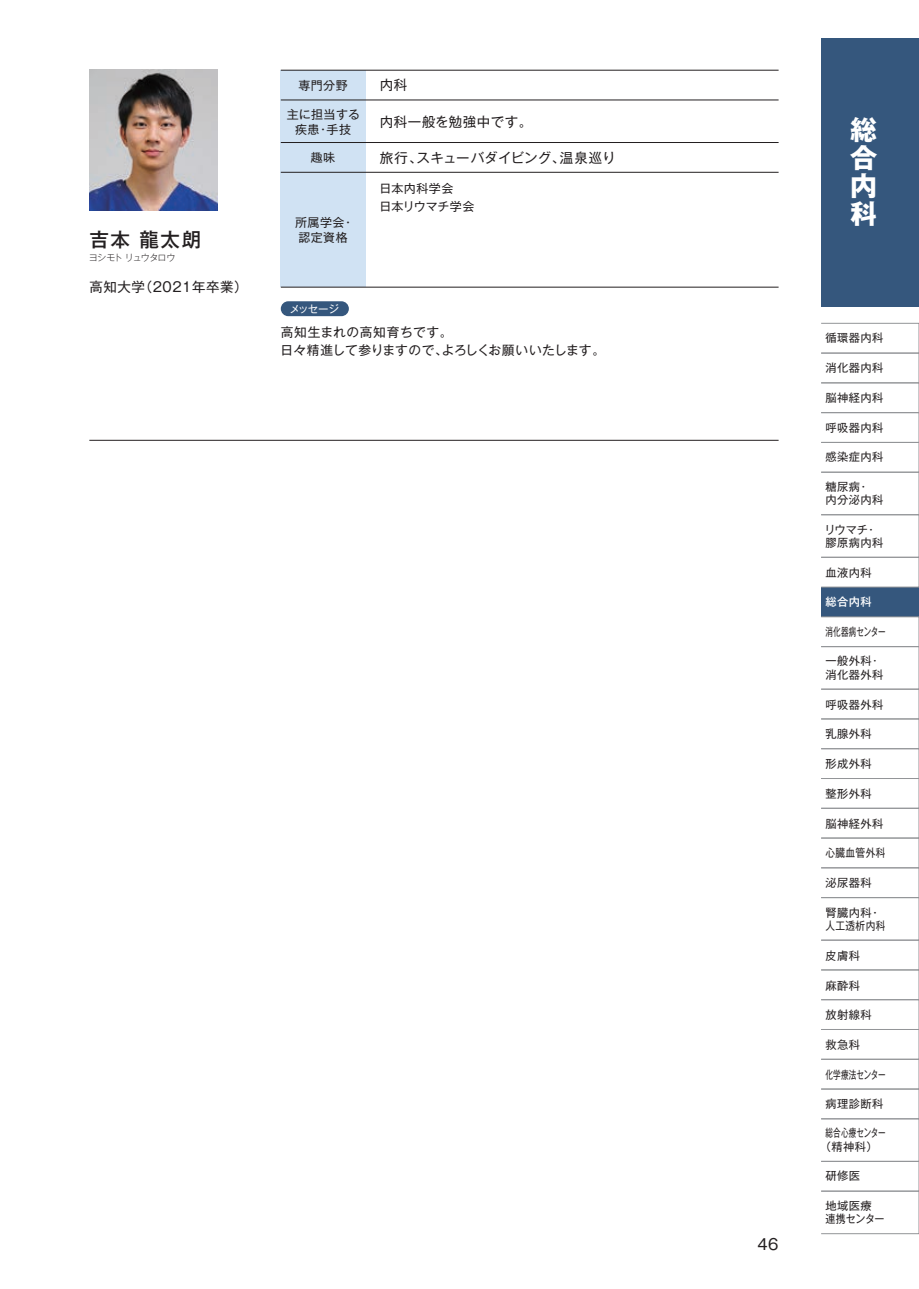
<style>
.page{position:relative;width:919px;height:1289px;background:#fff}
.page>*{position:absolute;margin:0;border:0;box-sizing:border-box;transform-origin:0 0}
.t1{font:700 27px/28px "Gothic MB101 Pr 6 N";color:#fff;text-align:justify}
.t2{font:500 19.5px "Gothic MB101 Pr 6 N";color:#231f20}
.t3{font:15px "Gothic MB101 Pr 6 N";color:#231f20}
.t4{font:13.5px "Gothic MB101 Pr 6 N";letter-spacing:.04em;color:#231f20}
.t5{font:13.5px "Gothic MB101 Pr 6 N";letter-spacing:.005em;color:#231f20}
.t6{font:12.75px/18.8px "Gothic MB101 Pr 6 N";letter-spacing:.035em;color:#231f20}
.t7{font:12px/15px "Gothic MB101 Pr 6 N";letter-spacing:.04em;color:#231f20;text-align:center}
.t8{font:12px/18px "Gothic MB101 Pr 6 N";letter-spacing:.01em;color:#231f20}
.t9{font:11.25px/13.5px "Gothic MB101 Pr 6 N";letter-spacing:.04em;color:#231f20}
.t10{font:11.25px "Gothic MB101 Pr 6 N";letter-spacing:.015em;color:#231f20;scale:.67 1}
.t11{font:11.25px/13.5px "Gothic MB101 Pr 6 N";letter-spacing:.04em;color:#231f20;scale:.67 1}
.t12{font:11.25px "Gothic MB101 Pr 6 N";letter-spacing:.04em;color:#231f20;scale:.86 1}
.t13{font:500 11.25px "Gothic MB101 Pr 6 N";color:#fff}
.t14{font:10.5px "Gothic MB101 Pr 6 N";letter-spacing:-.055em;color:#fff}
.t15{font:300 9px "Gothic MB101 Pr 6 N";letter-spacing:-.07em;color:#231f20}
</style>
<div class="page">
<div style="left:821px;top:38px;width:97px;height:268px;background:#35577d"></div>
<div style="left:820px;top:382px;width:98px;height:31px;border:1px solid #939598"></div>
<div style="left:820px;top:412px;width:98px;height:30px;border:1px solid #939598"></div>
<div style="left:820px;top:323px;width:98px;height:30px;border:1px solid #939598"></div>
<div style="left:820px;top:353px;width:98px;height:30px;border:1px solid #939598"></div>
<div style="left:820px;top:442px;width:98px;height:30px;border:1px solid #939598"></div>
<div style="left:820px;top:689px;width:98px;height:30px;border:1px solid #939598"></div>
<div style="left:820px;top:778px;width:98px;height:30px;border:1px solid #939598"></div>
<div style="left:820px;top:808px;width:98px;height:30px;border:1px solid #939598"></div>
<div style="left:820px;top:837px;width:98px;height:31px;border:1px solid #939598"></div>
<div style="left:820px;top:939px;width:98px;height:31px;border:1px solid #939598"></div>
<div style="left:820px;top:969px;width:98px;height:30px;border:1px solid #939598"></div>
<div style="left:820px;top:999px;width:98px;height:30px;border:1px solid #939598"></div>
<div style="left:820px;top:1029px;width:98px;height:30px;border:1px solid #939598"></div>
<div style="left:820px;top:1059px;width:98px;height:30px;border:1px solid #939598"></div>
<div style="left:820px;top:1088px;width:98px;height:30px;border:1px solid #939598"></div>
<div style="left:820px;top:1161px;width:98px;height:30px;border:1px solid #939598"></div>
<div style="left:821px;top:587px;width:97px;height:30px;background:#35577d"></div>
<div style="left:820px;top:557px;width:98px;height:30px;border:1px solid #939598"></div>
<div style="left:820px;top:616px;width:98px;height:30px;border:1px solid #939598"></div>
<div style="left:820px;top:718px;width:98px;height:31px;border:1px solid #939598"></div>
<div style="left:820px;top:867px;width:98px;height:30px;border:1px solid #939598"></div>
<div style="left:820px;top:646px;width:98px;height:43px;border:1px solid #939598"></div>
<div style="left:820px;top:897px;width:98px;height:43px;border:1px solid #939598"></div>
<div style="left:820px;top:1118px;width:98px;height:43px;border:1px solid #939598"></div>
<div style="left:820px;top:1190px;width:98px;height:43px;border:1px solid #939598"></div>
<div style="left:820px;top:472px;width:98px;height:43px;border:1px solid #939598"></div>
<hr style="left:89px;top:440px;width:689px;height:1px;background:#231f20">
<div style="left:281px;top:70px;width:85px;height:217px;background:#d0e2f3"></div>
<div style="left:281px;top:301px;width:68px;height:15px;background:#35577d;border-radius:7px"></div>
<hr style="left:281px;top:287px;width:497px;height:1px;background:#231f20">
<hr style="left:281px;top:70px;width:497px;height:1px;background:#231f20">
<hr style="left:281px;top:142px;width:497px;height:1px;background:#231f20">
<hr style="left:281px;top:172px;width:497px;height:1px;background:#231f20">
<hr style="left:281px;top:100px;width:497px;height:1px;background:#231f20">
<img style="left:89px;top:70px;width:128px;height:140px">
<h2 class="t2" style="left:89px;top:224px;width:113px">吉本 龍太朗</h2>
<p class="t15" style="left:89px;top:250px;width:88px">ヨシモト リュウタロウ</p>
<p class="t4" style="left:89px;top:276px;width:160px">高知大学（2021年卒業）</p>
<p class="t7" style="left:298px;top:77px;width:51px">専門分野</p>
<p class="t4" style="left:380px;top:74px;width:29px">内科</p>
<p class="t4" style="left:380px;top:110px;width:154px">内科一般を勉強中です。</p>
<p class="t5" style="left:380px;top:146px;width:237px">旅行、スキューバダイビング、温泉巡り</p>
<p class="t8" style="left:379px;top:179px;width:96px">日本内科学会<br>日本リウマチ学会</p>
<p class="t7" style="left:287px;top:106px;width:75px">主に担当する疾患・手技</p>
<p class="t7" style="left:311px;top:149px;width:26px">趣味</p>
<p class="t7" style="left:295px;top:214px;width:60px;text-align:left">所属学会・認定資格</p>
<p class="t14" style="left:290px;top:300px;width:51px">メッセージ</p>
<p class="t6" style="left:280px;top:321px;width:326px">高知生まれの高知育ちです。<br>日々精進して参りますので、よろしくお願いいたします。</p>
<h3 class="t3" style="left:757px;top:1232px;width:23px">46</h3>
<h1 class="t1" style="left:850px;top:115px;width:28px">総合内科</h1>
<p class="t9" style="left:825px;top:330px;width:60px">循環器内科</p>
<p class="t9" style="left:825px;top:360px;width:60px">消化器内科</p>
<p class="t9" style="left:825px;top:390px;width:60px">脳神経内科</p>
<p class="t9" style="left:825px;top:420px;width:60px">呼吸器内科</p>
<p class="t9" style="left:825px;top:449px;width:60px">感染症内科</p>
<p class="t9" style="left:825px;top:479px;width:60px">糖尿病・<br>内分泌内科</p>
<p class="t9" style="left:824px;top:522px;width:61px">リウマチ・膠原病内科</p>
<p class="t9" style="left:825px;top:565px;width:48px">血液内科</p>
<p class="t13" style="left:825px;top:592px;width:48px">総合内科</p>
<p class="t10" style="left:825px;top:622px;width:91px">消化器病センター</p>
<p class="t9" style="left:825px;top:653px;width:60px">一般外科･消化器外科</p>
<p class="t9" style="left:825px;top:696px;width:60px">呼吸器外科</p>
<p class="t9" style="left:825px;top:726px;width:48px">乳腺外科</p>
<p class="t9" style="left:825px;top:755px;width:48px">形成外科</p>
<p class="t9" style="left:825px;top:785px;width:48px">整形外科</p>
<p class="t9" style="left:825px;top:816px;width:60px">脳神経外科</p>
<p class="t12" style="left:825px;top:843px;width:71px">心臓血管外科</p>
<p class="t9" style="left:825px;top:875px;width:48px">泌尿器科</p>
<p class="t9" style="left:825px;top:904px;width:61px">腎臓内科・人工透析内科</p>
<p class="t9" style="left:825px;top:948px;width:36px">皮膚科</p>
<p class="t9" style="left:825px;top:977px;width:36px">麻酔科</p>
<p class="t9" style="left:825px;top:1007px;width:48px">放射線科</p>
<p class="t9" style="left:825px;top:1036px;width:36px">救急科</p>
<p class="t10" style="left:825px;top:1065px;width:91px">化学療法センター</p>
<p class="t9" style="left:825px;top:1096px;width:60px">病理診断科</p>
<p class="t11" style="left:819px;top:1125px;width:100px;text-indent:6px">総合心療センター（精神科）</p>
<p class="t9" style="left:825px;top:1168px;width:36px">研修医</p>
<p class="t9" style="left:825px;top:1197px;width:61px">地域医療<br>連携センター</p>
</div>
